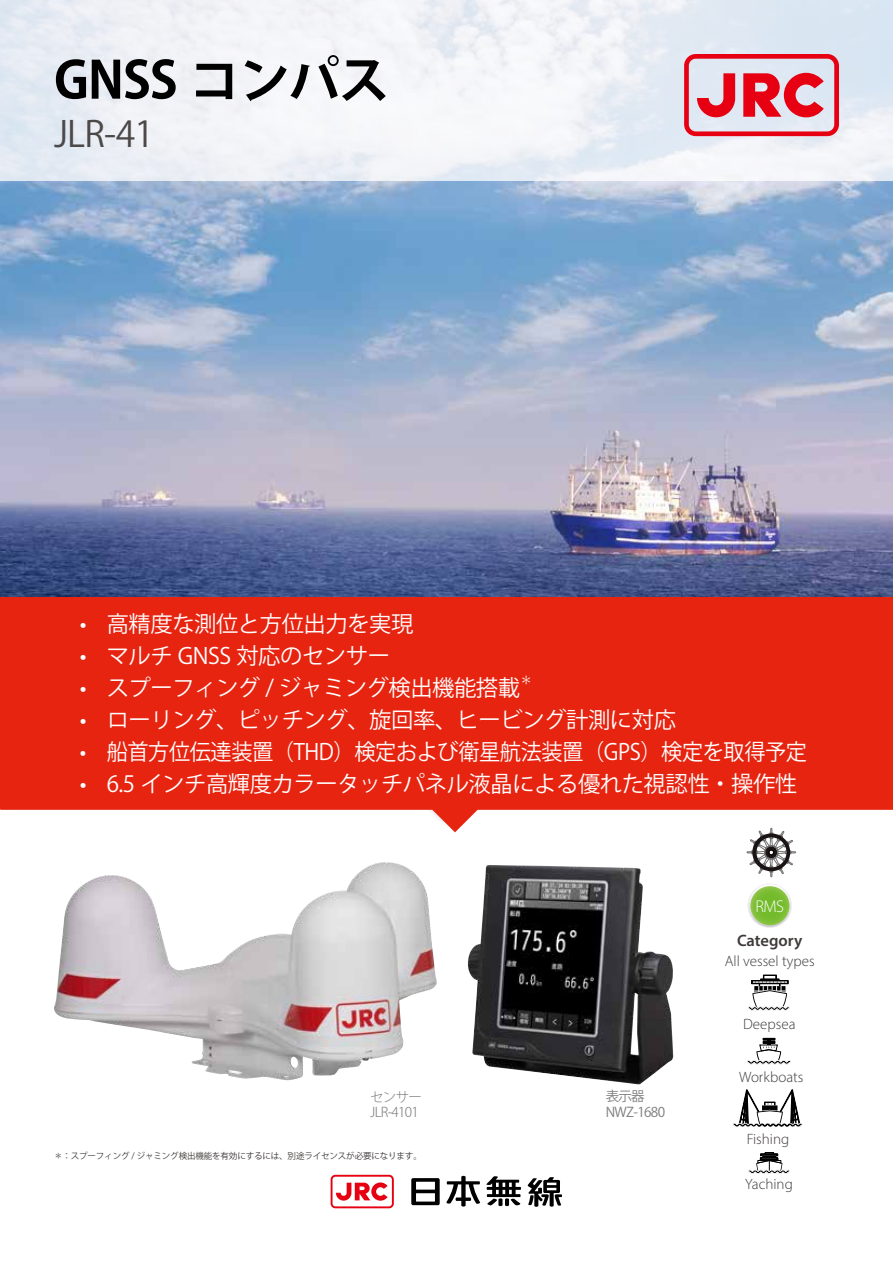
<style>
.page{position:relative;width:893px;height:1263px;background:#fff}
.page>*{position:absolute;margin:0;border:0;box-sizing:border-box;transform-origin:0 0}
.t1{font:700 50.7px "Koz Go Pro";letter-spacing:-.02em;color:#000}
.t2{font:35.55px "Koz Go Pro";color:#4c4948}
.t3{font:22.35px "Koz Go Pro";letter-spacing:-.02em;color:#fff}
.t4{font:22.35px "Koz Go Pro";letter-spacing:-.02em;color:#fff;scale:.95 1}
.t5{font:300 17.1px "Myriad Pro";color:#fff}
.t6{font:600 16.5px "Myriad Pro";color:#3e3a39}
.t7{font:300 15px "Myriad Pro";color:#3e3a39}
.t8{font:300 13.5px/15.9px "Koz Go Pro";letter-spacing:-.05em;color:#7d7d7d}
.t9{font:13.5px/15.9px "Koz Go Pro";letter-spacing:-.05em;color:#7d7d7d}
.t10{font:13.05px "Koz Go Pro";color:#fff}
.t11{font:8.55px "Koz Go Pro";letter-spacing:-.02em;color:#3e3a39}
</style>
<div class="page">
<img style="left:54px;top:862px;width:383px;height:218px">
<img style="left:467px;top:865px;width:207px;height:219px">
<svg style="left:747px;top:832px;width:49px;height:45px"></svg>
<svg style="left:748px;top:884px;width:44px;height:44px"></svg>
<svg style="left:750px;top:886px;width:39px;height:39px"></svg>
<svg style="left:748px;top:975px;width:42px;height:36px"></svg>
<svg style="left:747px;top:1038px;width:44px;height:27px"></svg>
<svg style="left:733px;top:1089px;width:70px;height:38px"></svg>
<svg style="left:748px;top:1152px;width:42px;height:22px"></svg>
<svg style="left:331px;top:1175px;width:63px;height:33px"></svg>
<svg style="left:411px;top:1178px;width:29px;height:27px"></svg>
<svg style="left:446px;top:1175px;width:116px;height:32px"></svg>
<svg style="left:0;top:809px;width:893px;height:23px"></svg>
<img style="left:0;top:180px;width:893px;height:417px">
<svg style="left:0;top:0;width:893px;height:180px;fill:#f0f2f6"></svg>
<svg style="left:684px;top:54px;width:155px;height:82px"></svg>
<div style="left:0;top:597px;width:893px;height:212px;background:#e72410"></div>
<h1 class="t1" style="left:54px;top:47px;width:337px">GNSS コンパス</h1>
<h2 class="t2" style="left:54px;top:111px;width:102px">JLR-41</h2>
<p class="t3" style="left:80px;top:610px;width:335px">• 高精度な測位と方位出力を実現</p>
<p class="t3" style="left:80px;top:642px;width:312px">• マルチ GNSS 対応のセンサー</p>
<p class="t3" style="left:80px;top:673px;width:442px">• スプーフィング / ジャミング検出機能搭載</p>
<p class="t10" style="left:520px;top:672px;width:15px">＊</p>
<p class="t3" style="left:80px;top:705px;width:598px">• ローリング、ピッチング、旋回率、ヒービング計測に対応</p>
<p class="t4" style="left:80px;top:737px;width:767px">• 船首方位伝達装置（THD）検定および衛星航法装置（GPS）検定を取得予定</p>
<p class="t3" style="left:80px;top:769px;width:719px">• 6.5 インチ高輝度カラータッチパネル液晶による優れた視認性・操作性</p>
<p class="t5" style="left:755px;top:896px;width:30px">RMS</p>
<p class="t6" style="left:737px;top:930px;width:67px">Category</p>
<p class="t7" style="left:725px;top:952px;width:91px">All vessel types</p>
<p class="t8" style="left:370px;top:1089px;width:53px">センサー<br>JLR-4101</p>
<p class="t9" style="left:606px;top:1089px;width:61px">表示器<br>NWZ-1680</p>
<p class="t11" style="left:54px;top:1150px;width:369px">＊：スプーフィング / ジャミング検出機能を有効にするには、別途ライセンスが必要になります。</p>
<p class="t7" style="left:743px;top:1014px;width:54px">Deepsea</p>
<p class="t7" style="left:739px;top:1068px;width:66px">Workboats</p>
<p class="t7" style="left:747px;top:1129px;width:44px">Fishing</p>
<p class="t7" style="left:745px;top:1175px;width:49px">Yaching</p>
</div>
